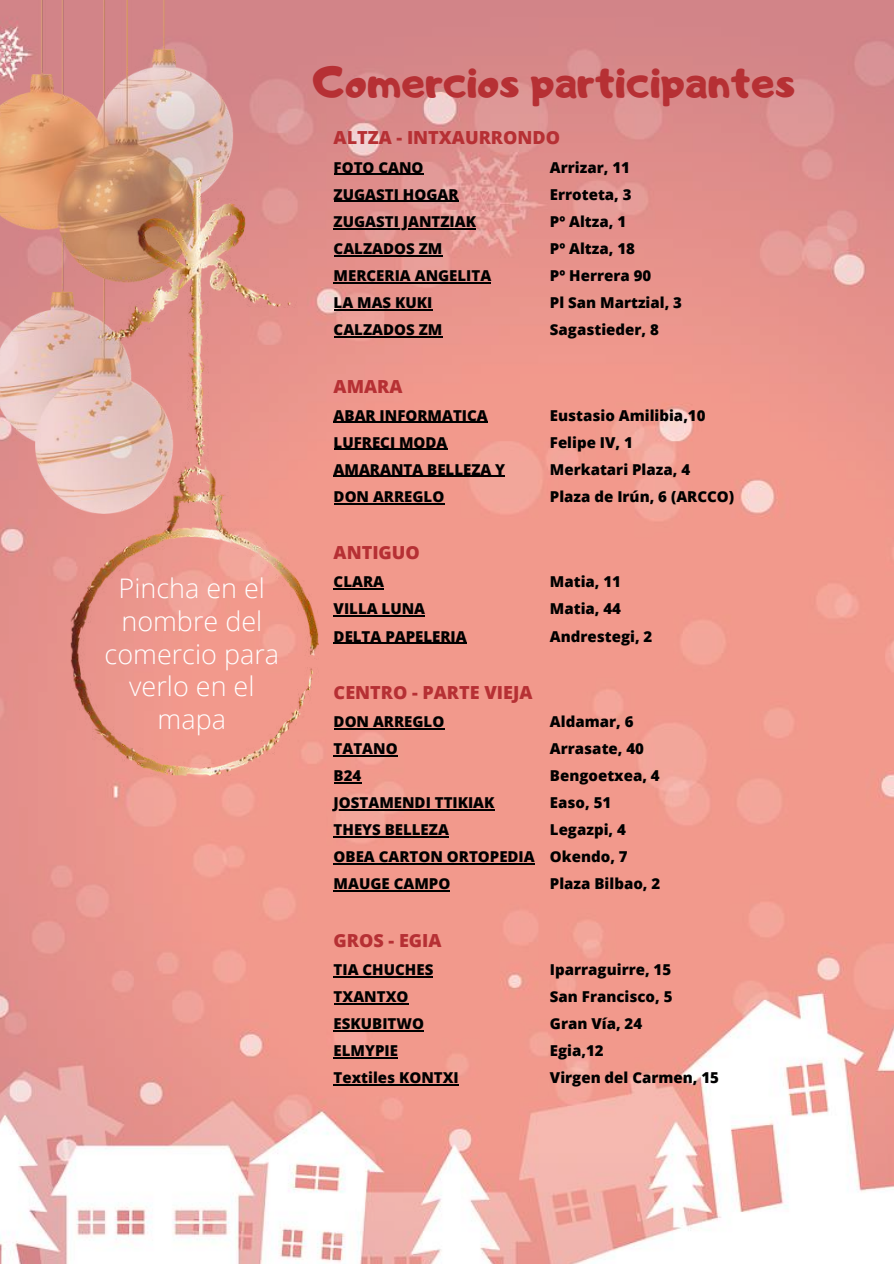
<style>
.page{position:relative;width:894px;height:1264px;background:#fff}
.page>*{position:absolute;margin:0;border:0;box-sizing:border-box;transform-origin:0 0}
.t1{font:43.2px "Adigiana Toybox";color:#b63034}
.t2{font:300 27px/32.7px "Open Sans";color:#fffefe;text-align:center}
.t3{font:800 18px "Open Sans";color:#b63034}
.t4{font:800 15px/27px "Open Sans";color:#000}
</style>
<div class="page">
<img style="left:0;top:0;width:893px;height:1263px">
<img style="left:0;top:0;width:262px;height:527px">
<hr style="left:333px;top:174px;width:90px;height:1px;background:#000">
<hr style="left:333px;top:201px;width:125px;height:1px;background:#000">
<hr style="left:333px;top:228px;width:143px;height:1px;background:#000">
<hr style="left:333px;top:255px;width:109px;height:1px;background:#000">
<hr style="left:333px;top:282px;width:158px;height:1px;background:#000">
<hr style="left:333px;top:309px;width:99px;height:1px;background:#000">
<hr style="left:333px;top:336px;width:109px;height:1px;background:#000">
<hr style="left:333px;top:422px;width:154px;height:1px;background:#000">
<hr style="left:333px;top:449px;width:114px;height:1px;background:#000">
<hr style="left:333px;top:476px;width:172px;height:1px;background:#000">
<hr style="left:333px;top:503px;width:111px;height:1px;background:#000">
<hr style="left:333px;top:588px;width:51px;height:1px;background:#000">
<hr style="left:333px;top:615px;width:92px;height:1px;background:#000">
<hr style="left:333px;top:642px;width:133px;height:1px;background:#000">
<hr style="left:333px;top:728px;width:111px;height:1px;background:#000">
<hr style="left:333px;top:755px;width:64px;height:1px;background:#000">
<svg style="left:333px;top:782px;width:28px;height:1px"></svg>
<hr style="left:333px;top:809px;width:161px;height:1px;background:#000">
<hr style="left:333px;top:836px;width:116px;height:1px;background:#000">
<hr style="left:333px;top:863px;width:201px;height:1px;background:#000">
<hr style="left:333px;top:890px;width:117px;height:1px;background:#000">
<hr style="left:333px;top:976px;width:100px;height:1px;background:#000">
<hr style="left:333px;top:1003px;width:75px;height:1px;background:#000">
<hr style="left:333px;top:1030px;width:91px;height:1px;background:#000">
<hr style="left:333px;top:1057px;width:65px;height:1px;background:#000">
<hr style="left:333px;top:1084px;width:125px;height:1px;background:#000">
<img style="left:59px;top:176px;width:259px;height:599px">
<h2 class="t2" style="left:104px;top:571px;width:176px">Pincha en el nombre del comercio para verlo en el mapa</h2>
<h1 class="t1" style="left:312px;top:54px;width:484px">Comercios participantes</h1>
<p class="t3" style="left:333px;top:125px;width:228px">ALTZA - INTXAURRONDO</p>
<p class="t4" style="left:333px;top:153px;width:91px">FOTO CANO</p>
<p class="t4" style="left:549px;top:153px;width:81px">Arrizar, 11</p>
<p class="t4" style="left:333px;top:180px;width:126px">ZUGASTI HOGAR</p>
<p class="t4" style="left:549px;top:180px;width:83px">Erroteta, 3</p>
<p class="t4" style="left:333px;top:207px;width:144px">ZUGASTI JANTZIAK</p>
<p class="t4" style="left:549px;top:207px;width:78px">Pº Altza, 1</p>
<p class="t4" style="left:333px;top:234px;width:110px">CALZADOS ZM</p>
<p class="t4" style="left:549px;top:234px;width:86px">Pº Altza, 18</p>
<p class="t4" style="left:333px;top:261px;width:159px">MERCERIA ANGELITA</p>
<p class="t4" style="left:549px;top:261px;width:103px">Pº Herrera 90</p>
<p class="t4" style="left:333px;top:288px;width:100px">LA MAS KUKI</p>
<p class="t4" style="left:549px;top:288px;width:133px">Pl San Martzial, 3</p>
<p class="t4" style="left:333px;top:316px;width:110px">CALZADOS ZM</p>
<p class="t4" style="left:549px;top:316px;width:110px">Sagastieder, 8</p>
<p class="t3" style="left:333px;top:373px;width:70px">AMARA</p>
<p class="t4" style="left:333px;top:401px;width:156px">ABAR INFORMATICA</p>
<p class="t4" style="left:549px;top:401px;width:157px">Eustasio Amilibia,10</p>
<p class="t4" style="left:333px;top:428px;width:115px">LUFRECI MODA</p>
<p class="t4" style="left:549px;top:428px;width:84px">Felipe IV, 1</p>
<p class="t4" style="left:333px;top:455px;width:173px">AMARANTA BELLEZA Y</p>
<p class="t4" style="left:549px;top:455px;width:142px">Merkatari Plaza, 4</p>
<p class="t4" style="left:333px;top:482px;width:112px">DON ARREGLO</p>
<p class="t4" style="left:549px;top:482px;width:186px">Plaza de Irún, 6 (ARCCO)</p>
<p class="t3" style="left:333px;top:540px;width:88px">ANTIGUO</p>
<p class="t4" style="left:333px;top:568px;width:52px">CLARA</p>
<p class="t4" style="left:549px;top:568px;width:73px">Matia, 11</p>
<p class="t4" style="left:333px;top:595px;width:93px">VILLA LUNA</p>
<p class="t4" style="left:549px;top:595px;width:73px">Matia, 44</p>
<p class="t4" style="left:333px;top:622px;width:134px">DELTA PAPELERIA</p>
<p class="t4" style="left:549px;top:622px;width:104px">Andrestegi, 2</p>
<p class="t3" style="left:333px;top:679px;width:200px">CENTRO - PARTE VIEJA</p>
<p class="t4" style="left:333px;top:707px;width:112px">DON ARREGLO</p>
<p class="t4" style="left:549px;top:707px;width:85px">Aldamar, 6</p>
<p class="t4" style="left:333px;top:734px;width:65px">TATANO</p>
<p class="t4" style="left:549px;top:734px;width:95px">Arrasate, 40</p>
<p class="t4" style="left:333px;top:761px;width:29px">B24</p>
<p class="t4" style="left:549px;top:761px;width:111px">Bengoetxea, 4</p>
<p class="t4" style="left:333px;top:789px;width:162px">JOSTAMENDI TTIKIAK</p>
<p class="t4" style="left:549px;top:789px;width:63px">Easo, 51</p>
<p class="t4" style="left:333px;top:816px;width:117px">THEYS BELLEZA</p>
<p class="t4" style="left:333px;top:816px;width:295px;text-indent:216px">Legazpi, 4<br>OBEA CARTON ORTOPEDIA Okendo, 7<br>MAUGE CAMPO</p>
<p class="t4" style="left:549px;top:870px;width:112px">Plaza Bilbao, 2</p>
<p class="t3" style="left:333px;top:927px;width:109px">GROS - EGIA</p>
<p class="t4" style="left:333px;top:955px;width:101px">TIA CHUCHES</p>
<p class="t4" style="left:549px;top:955px;width:123px">Iparraguirre, 15</p>
<p class="t4" style="left:333px;top:982px;width:76px">TXANTXO</p>
<p class="t4" style="left:549px;top:982px;width:124px">San Francisco, 5</p>
<p class="t4" style="left:333px;top:1009px;width:92px">ESKUBITWO</p>
<p class="t4" style="left:549px;top:1009px;width:94px">Gran Vía, 24</p>
<p class="t4" style="left:333px;top:1036px;width:66px">ELMYPIE</p>
<p class="t4" style="left:549px;top:1036px;width:55px">Egia,12</p>
<p class="t4" style="left:333px;top:1063px;width:127px">Textiles KONTXI</p>
<p class="t4" style="left:549px;top:1063px;width:170px">Virgen del Carmen, 15</p>
</div>
